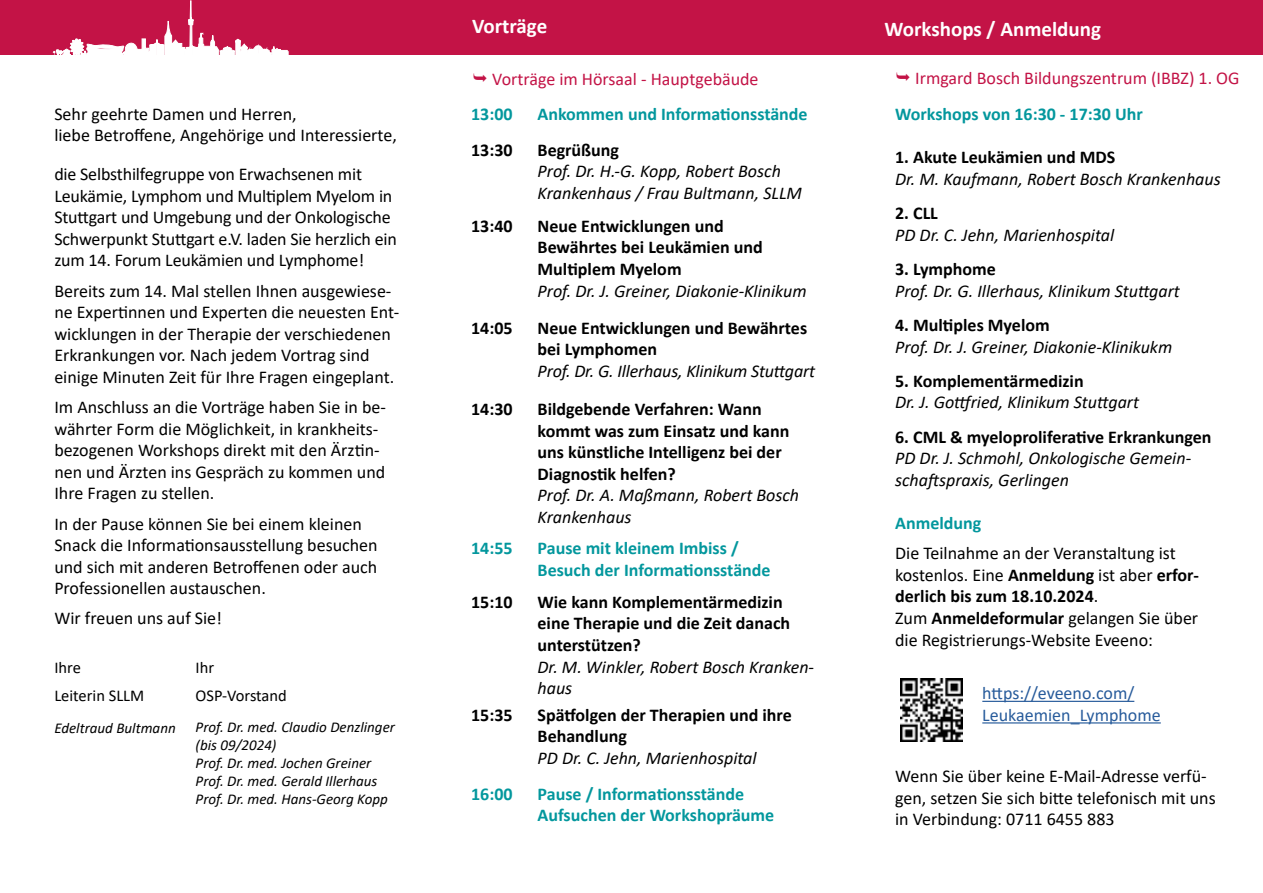
<style>
.page{position:relative;width:1263px;height:893px;background:#fff}
.page>*{position:absolute;margin:0;border:0;box-sizing:border-box;transform-origin:0 0}
.t1{font:700 21px "Calibri";color:#fff}
.t2{font:18px/21.6px "Calibri";color:#000}
.t3{font:italic 18px/21.6px "Calibri";color:#000}
.t4{font:700 18px/21.6px "Calibri";color:#000}
.t5{font:700 18px/21.6px "Calibri";color:#03979d}
.t6{font:18px "Calibri";color:#c31346}
.t7{font:18px/21.6px "Calibri";color:#275b9b}
.t8{font:16.5px/28.3px "Calibri";color:#000}
.t9{font:italic 15px/18px "Calibri";color:#000}
.s1{font-weight:700}
</style>
<div class="page">
<div style="left:0;top:0;width:1263px;height:54px;background:#c31346"></div>
<svg style="left:51px;top:1px;width:240px;height:54px"></svg>
<img style="left:900px;top:679px;width:62px;height:62px">
<hr style="left:982px;top:701px;width:152px;height:1px;background:#275b9b">
<hr style="left:982px;top:722px;width:179px;height:1px;background:#275b9b">
<p class="t2" style="left:54px;top:103px;width:344px">Sehr geehrte Damen und Herren,<br>liebe Betroffene, Angehörige und Interessierte,</p>
<p class="t2" style="left:54px;top:163px;width:344px">die Selbsthilfegruppe von Erwachsenen mit Leukämie, Lymphom und Multiplem Myelom in Stuttgart und Umgebung und der Onkologische Schwerpunkt Stuttgart e.V. laden Sie herzlich ein zum 14. Forum Leukämien und Lymphome!</p>
<p class="t2" style="left:54px;top:279px;width:346px">Bereits zum 14. Mal stellen Ihnen ausgewiese&shy;ne Expertinnen und Experten die neuesten Ent&shy;wicklungen in der Therapie der verschiedenen Erkrankungen vor. Nach jedem Vortrag sind einige Minuten Zeit für Ihre Fragen eingeplant.</p>
<p class="t2" style="left:54px;top:396px;width:333px">Im Anschluss an die Vorträge haben Sie in be&shy;währter Form die Möglichkeit, in krankheits&shy;bezogenen Workshops direkt mit den Ärztin&shy;nen und Ärzten ins Gespräch zu kommen und Ihre Fragen zu stellen.</p>
<p class="t2" style="left:54px;top:512px;width:325px">In der Pause können Sie bei einem kleinen Snack die Informationsausstellung besuchen und sich mit anderen Betroffenen oder auch Professionellen austauschen.</p>
<p class="t2" style="left:54px;top:607px;width:169px">Wir freuen uns auf Sie!</p>
<p class="t8" style="left:54px;top:652px;width:91px">Ihre<br>Leiterin SLLM</p>
<p class="t9" style="left:54px;top:719px;width:123px">Edeltraud Bultmann</p>
<p class="t8" style="left:196px;top:652px;width:93px">Ihr<br>OSP-Vorstand</p>
<p class="t9" style="left:196px;top:717px;width:201px">Prof. Dr. med. Claudio Denzlinger (bis 09/2024)<br>Prof. Dr. med. Jochen Greiner<br>Prof. Dr. med. Gerald Illerhaus<br>Prof. Dr. med. Hans-Georg Kopp</p>
<p class="t1" style="left:472px;top:11px;width:77px">Vorträge</p>
<p class="t1" style="left:884px;top:14px;width:218px">Workshops / Anmeldung</p>
<p class="t6" style="left:492px;top:66px;width:268px">Vorträge im Hörsaal - Hauptgebäude</p>
<p class="t6" style="left:915px;top:65px;width:326px">Irmgard Bosch Bildungszentrum (IBBZ) 1. OG</p>
<p class="t5" style="left:471px;top:103px;width:43px">13:00</p>
<p class="t5" style="left:538px;top:103px;width:272px">Ankommen und Informationsstände</p>
<p class="t4" style="left:471px;top:139px;width:43px">13:30</p>
<p class="t4" style="left:538px;top:139px;width:83px">Begrüßung</p>
<p class="t3" style="left:538px;top:160px;width:266px">Prof. Dr. H.-G. Kopp, Robert Bosch<br>Krankenhaus / Frau Bultmann, SLLM</p>
<p class="t4" style="left:471px;top:215px;width:43px">13:40</p>
<p class="t4" style="left:538px;top:215px;width:227px">Neue Entwicklungen und<br>Bewährtes bei Leukämien und<br>Multiplem Myelom</p>
<p class="t3" style="left:538px;top:279px;width:270px">Prof. Dr. J. Greiner, Diakonie-Klinikum</p>
<p class="t4" style="left:471px;top:317px;width:43px">14:05</p>
<p class="t4" style="left:538px;top:317px;width:271px">Neue Entwicklungen und Bewährtes bei Lymphomen</p>
<p class="t3" style="left:538px;top:359px;width:279px">Prof. Dr. G. Illerhaus, Klinikum Stuttgart</p>
<p class="t4" style="left:471px;top:398px;width:43px">14:30</p>
<p class="t4" style="left:538px;top:398px;width:253px">Bildgebende Verfahren: Wann kommt was zum Einsatz und kann uns künstliche Intelligenz bei der<br>Diagnostik helfen?</p>
<p class="t3" style="left:538px;top:484px;width:263px">Prof. Dr. A. Maßmann, Robert Bosch<br>Krankenhaus</p>
<p class="t5" style="left:471px;top:537px;width:43px">14:55</p>
<p class="t5" style="left:538px;top:537px;width:235px">Pause mit kleinem Imbiss /<br>Besuch der Informationsstände</p>
<p class="t4" style="left:471px;top:591px;width:43px">15:10</p>
<p class="t4" style="left:538px;top:591px;width:254px">Wie kann Komplementärmedizin eine Therapie und die Zeit danach unterstützen?</p>
<p class="t3" style="left:538px;top:655px;width:278px">Dr. M. Winkler, Robert Bosch Kranken&shy;haus</p>
<p class="t4" style="left:471px;top:704px;width:43px">15:35</p>
<p class="t4" style="left:538px;top:704px;width:256px">Spätfolgen der Therapien und ihre<br>Behandlung</p>
<p class="t3" style="left:538px;top:746px;width:221px">PD Dr. C. Jehn, Marienhospital</p>
<p class="t5" style="left:471px;top:782px;width:43px">16:00</p>
<p class="t5" style="left:538px;top:782px;width:238px">Pause / Informationsstände<br>Aufsuchen der Workshopräume</p>
<p class="t5" style="left:895px;top:103px;width:249px">Workshops von 16:30 - 17:30 Uhr</p>
<p class="t4" style="left:895px;top:146px;width:222px">1. Akute Leukämien und MDS</p>
<p class="t3" style="left:895px;top:167px;width:327px">Dr. M. Kaufmann, Robert Bosch Krankenhaus</p>
<p class="t4" style="left:895px;top:202px;width:44px">2. CLL</p>
<p class="t3" style="left:895px;top:223px;width:221px">PD Dr. C. Jehn, Marienhospital</p>
<p class="t4" style="left:895px;top:258px;width:102px">3. Lymphome</p>
<p class="t3" style="left:895px;top:279px;width:286px">Prof. Dr. G. Illerhaus, Klinikum Stuttgart</p>
<p class="t4" style="left:895px;top:314px;width:156px">4. Multiples Myelom</p>
<p class="t3" style="left:895px;top:335px;width:279px">Prof. Dr. J. Greiner, Diakonie-Klinikukm</p>
<p class="t4" style="left:895px;top:370px;width:190px">5. Komplementärmedizin</p>
<p class="t3" style="left:895px;top:391px;width:245px">Dr. J. Gottfried, Klinikum Stuttgart</p>
<p class="t4" style="left:895px;top:426px;width:318px">6. CML &amp; myeloproliferative Erkrankungen</p>
<p class="t3" style="left:895px;top:447px;width:298px">PD Dr. J. Schmohl, Onkologische Gemein&shy;schaftspraxis, Gerlingen</p>
<p class="t5" style="left:895px;top:512px;width:88px">Anmeldung</p>
<p class="t2" style="left:895px;top:542px;width:305px">Die Teilnahme an der Veranstaltung ist kostenlos. Eine <span class="s1">Anmeldung</span> ist aber <span class="s1">erfor&shy;derlich bis zum 18.10.2024</span>.<br>Zum <span class="s1">Anmeldeformular</span> gelangen Sie über die Registrierungs-Website Eveeno:</p>
<p class="t7" style="left:982px;top:682px;width:180px">https://eveeno.com/<br>Leukaemien_Lymphome</p>
<p class="t2" style="left:895px;top:765px;width:322px">Wenn Sie über keine E-Mail-Adresse verfü&shy;gen, setzen Sie sich bitte telefonisch mit uns in Verbindung: 0711 6455 883</p>
</div>
